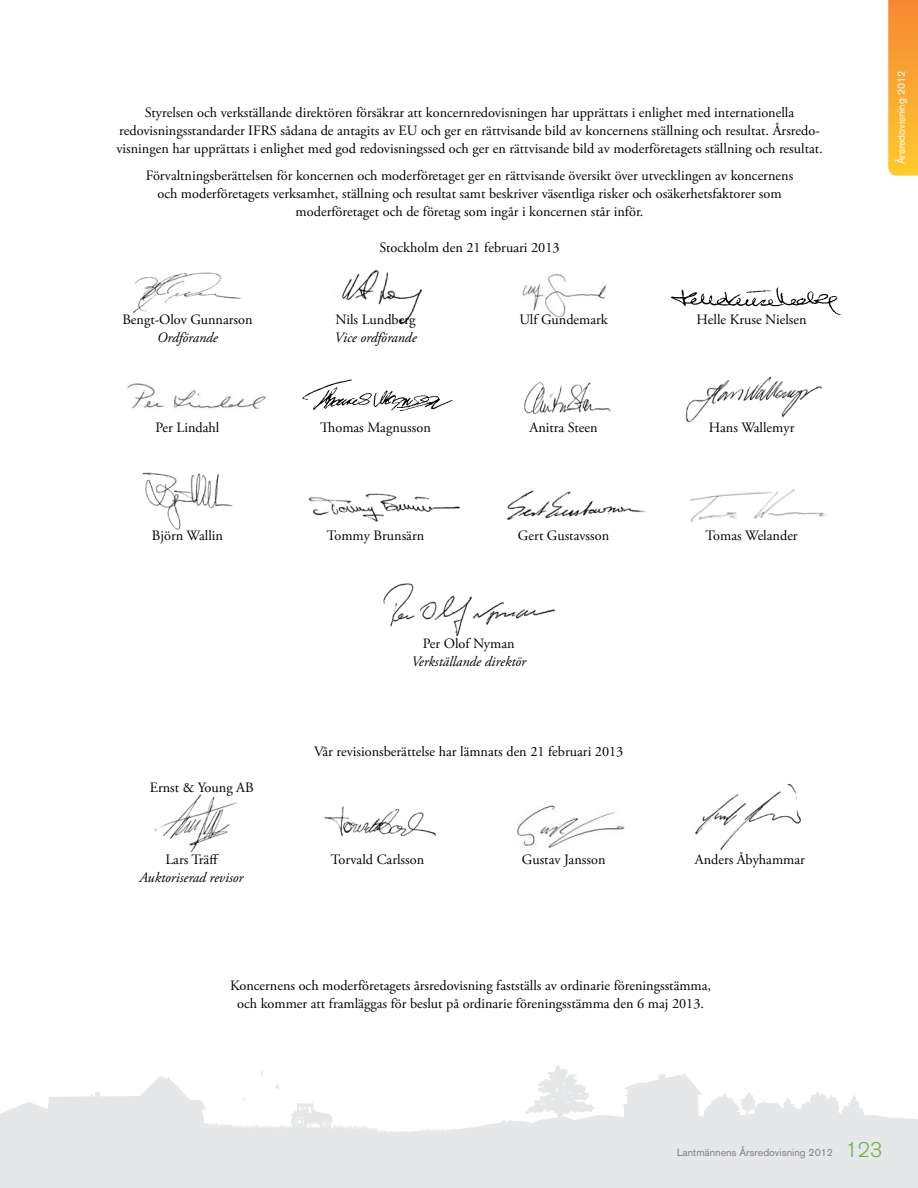
<style>
.page{position:relative;width:918px;height:1188px;background:#fff}
.page>*{position:absolute;margin:0;border:0;box-sizing:border-box;transform-origin:0 0}
.t1{font:14.25px/18px "Adobe Garamond Pro";color:#000;text-align:center}
.t2{font:italic 14.25px "Adobe Garamond Pro";color:#000}
.t3{font:10.5px "Akzidenz Grotesk BE";color:#808084}
.t4{font:10.5px "Akzidenz Grotesk BE";color:#fff}
.s1{font-weight:300;font-size:21px;color:#6ab33f}
</style>
<div class="page">
<svg style="left:0;top:1065px;width:918px;height:123px;fill:#e6e7e8"></svg>
<svg style="left:243px;top:1096px;width:3px;height:6px"></svg>
<img style="left:517px;top:805px;width:109px;height:43px">
<img style="left:522px;top:274px;width:84px;height:44px">
<img style="left:342px;top:270px;width:80px;height:53px">
<img style="left:132px;top:272px;width:109px;height:41px">
<svg style="left:888px;top:0;width:30px;height:176px;background:#faa934"></svg>
<img style="left:689px;top:489px;width:138px;height:33px">
<img style="left:127px;top:383px;width:139px;height:26px">
<img style="left:383px;top:583px;width:172px;height:54px">
<img style="left:154px;top:795px;width:84px;height:57px">
<img style="left:685px;top:376px;width:138px;height:46px">
<img style="left:506px;top:490px;width:142px;height:31px">
<img style="left:308px;top:493px;width:153px;height:29px">
<img style="left:142px;top:472px;width:91px;height:58px">
<img style="left:524px;top:382px;width:87px;height:32px">
<img style="left:302px;top:379px;width:151px;height:32px">
<img style="left:324px;top:806px;width:112px;height:31px">
<img style="left:695px;top:783px;width:106px;height:67px">
<img style="left:670px;top:286px;width:172px;height:29px">
<p class="t1" style="left:116px;top:104px;width:708px">Styrelsen och verkställande direktören försäkrar att koncernredovisningen har upprättats i enlighet med internationella redovisningsstandarder IFRS sådana de antagits av EU och ger en rättvisande bild av koncernens ställning och resultat. Årsredo&shy;visningen har upprättats i enlighet med god redovisningssed och ger en rättvisande bild av moderföretagets ställning och resultat.</p>
<p class="t1" style="left:146px;top:167px;width:649px">Förvaltningsberättelsen för koncernen och moderföretaget ger en rättvisande översikt över utvecklingen av koncernens och moderföretagets verksamhet, ställning och resultat samt beskriver väsentliga risker och osäkerhetsfaktorer som moderföretaget och de företag som ingår i koncernen står inför.</p>
<p class="t1" style="left:380px;top:239px;width:182px">Stockholm den 21 februari 2013</p>
<p class="t1" style="left:122px;top:311px;width:132px">Bengt-Olov Gunnarson</p>
<p class="t2" style="left:157px;top:329px;width:62px">Ordförande</p>
<p class="t1" style="left:336px;top:311px;width:81px">Nils Lundberg</p>
<p class="t2" style="left:334px;top:329px;width:84px">Vice ordförande</p>
<p class="t1" style="left:519px;top:311px;width:90px">Ulf Gundemark</p>
<p class="t1" style="left:697px;top:311px;width:112px">Helle Kruse Nielsen</p>
<p class="t1" style="left:156px;top:419px;width:65px">Per Lindahl</p>
<p class="t1" style="left:320px;top:419px;width:112px">Thomas Magnusson</p>
<p class="t1" style="left:529px;top:419px;width:70px">Anitra Steen</p>
<p class="t1" style="left:709px;top:419px;width:87px">Hans Wallemyr</p>
<p class="t1" style="left:152px;top:527px;width:73px">Björn Wallin</p>
<p class="t1" style="left:327px;top:527px;width:99px">Tommy Brunsärn</p>
<p class="t1" style="left:518px;top:527px;width:93px">Gert Gustavsson</p>
<p class="t1" style="left:706px;top:527px;width:94px">Tomas Welander</p>
<p class="t1" style="left:423px;top:635px;width:93px">Per Olof Nyman</p>
<p class="t2" style="left:411px;top:653px;width:116px">Verkställande direktör</p>
<p class="t1" style="left:314px;top:743px;width:311px">Vår revisionsberättelse har lämnats den 21 februari 2013</p>
<p class="t1" style="left:150px;top:779px;width:105px">Ernst &amp; Young AB</p>
<p class="t1" style="left:165px;top:851px;width:55px">Lars Träff</p>
<p class="t2" style="left:139px;top:869px;width:105px">Auktoriserad revisor</p>
<p class="t1" style="left:331px;top:851px;width:95px">Torvald Carlsson</p>
<p class="t1" style="left:522px;top:851px;width:85px">Gustav Jansson</p>
<p class="t1" style="left:695px;top:851px;width:112px">Anders Åbyhammar</p>
<p class="t1" style="left:230px;top:977px;width:483px">Koncernens och moderföretagets årsredovisning fastställs av ordinarie föreningsstämma, och kommer att framläggas för beslut på ordinarie föreningsstämma den 6 maj 2013.</p>
<p class="t4" style="left:895px;top:164px;width:95px;rotate:-90deg">Årsredovisning 2012</p>
<p class="t3" style="left:677px;top:1146px;width:207px">Lantmännens Årsredovisning 2012 <span class="s1">123</span></p>
</div>
